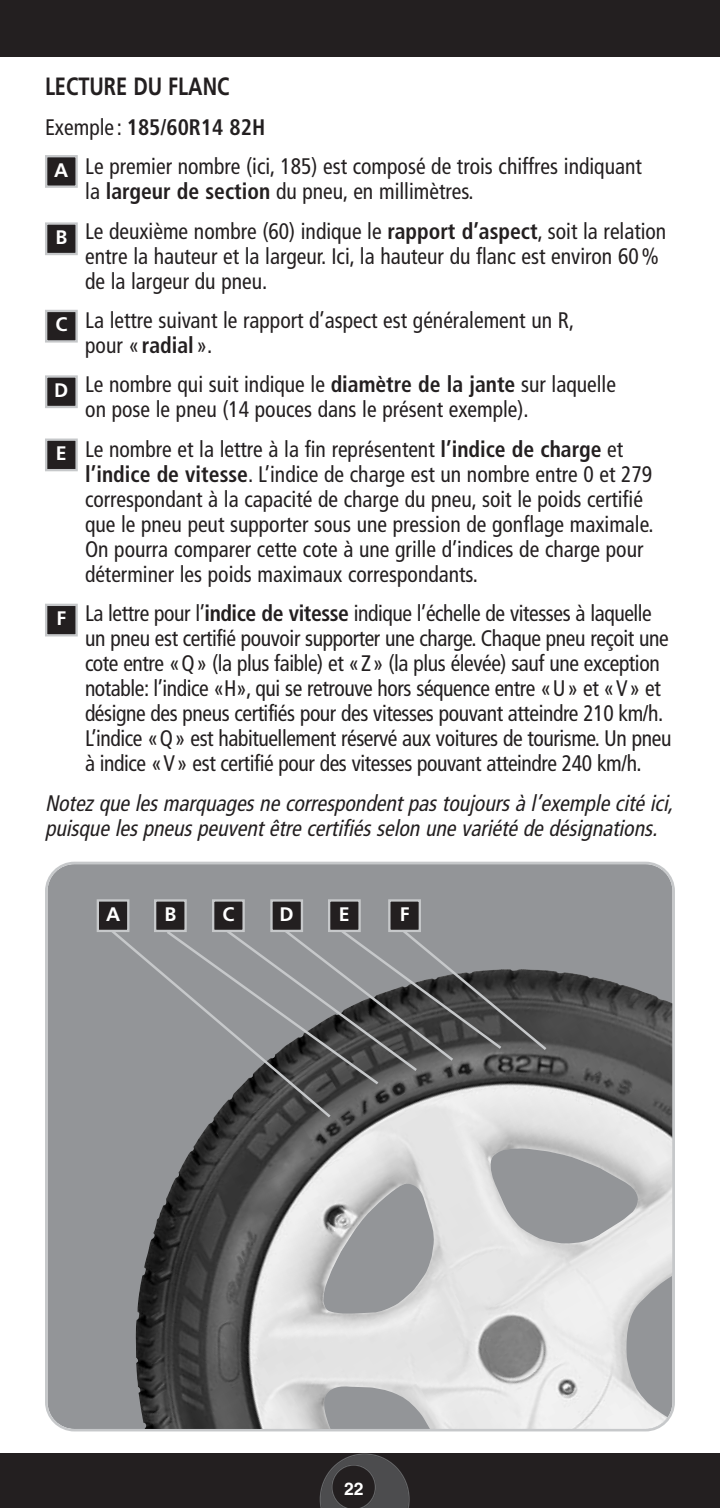
<style>
.page{position:relative;width:720px;height:1508px;background:#fff}
.page>*{position:absolute;margin:0;border:0;box-sizing:border-box;transform-origin:0 0}
.t1{font:700 25px "Frutiger";color:#231f20;scale:.8 1}
.t2{font:condensed 22.5px/25px "Frutiger";color:#231f20;scale:.96 1}
.t3{font:condensed 22.5px/25px "Frutiger";letter-spacing:-.02em;color:#231f20;scale:.96 1}
.t4{font:italic condensed 22.5px/25px "Frutiger";color:#231f20;scale:.96 1}
.t5{font:700 19.5px "Frutiger";color:#fff}
.t6{font:700 17.5px "Helvetica";color:#fff}
.s1{font-weight:700}
</style>
<div class="page">
<div style="left:0;top:1453px;width:720px;height:54px;background:#231f20"></div>
<svg style="left:320px;top:1453px;width:90px;height:54px"></svg>
<div style="left:0;top:0;width:720px;height:56px;background:#231f20"></div>
<div style="left:47px;top:157px;width:28px;height:28px;background:#231f20"></div>
<div style="left:45px;top:155px;width:33px;height:33px;border:2px solid #c6c8ca"></div>
<div style="left:47px;top:225px;width:28px;height:28px;background:#231f20"></div>
<div style="left:45px;top:222px;width:33px;height:33px;border:2px solid #c6c8ca"></div>
<div style="left:47px;top:312px;width:28px;height:28px;background:#231f20"></div>
<div style="left:45px;top:310px;width:33px;height:32px;border:2px solid #c6c8ca"></div>
<div style="left:47px;top:378px;width:28px;height:28px;background:#231f20"></div>
<div style="left:45px;top:375px;width:33px;height:33px;border:2px solid #c6c8ca"></div>
<div style="left:47px;top:441px;width:28px;height:28px;background:#231f20"></div>
<div style="left:45px;top:438px;width:33px;height:33px;border:2px solid #c6c8ca"></div>
<div style="left:47px;top:606px;width:28px;height:28px;background:#231f20"></div>
<div style="left:45px;top:603px;width:33px;height:33px;border:2px solid #c6c8ca"></div>
<svg style="left:45px;top:861px;width:630px;height:570px;background:#a0a0a2"></svg>
<div style="left:99px;top:901px;width:28px;height:28px;background:#231f20"></div>
<div style="left:97px;top:899px;width:32px;height:33px;border:2px solid #c6c8ca"></div>
<div style="left:156px;top:901px;width:28px;height:28px;background:#231f20"></div>
<div style="left:154px;top:899px;width:33px;height:33px;border:2px solid #c6c8ca"></div>
<div style="left:214px;top:901px;width:28px;height:28px;background:#231f20"></div>
<div style="left:212px;top:899px;width:33px;height:33px;border:2px solid #c6c8ca"></div>
<div style="left:273px;top:901px;width:28px;height:28px;background:#231f20"></div>
<div style="left:270px;top:899px;width:33px;height:33px;border:2px solid #c6c8ca"></div>
<div style="left:330px;top:901px;width:28px;height:28px;background:#231f20"></div>
<div style="left:328px;top:899px;width:33px;height:33px;border:2px solid #c6c8ca"></div>
<svg style="left:108px;top:927px;width:441px;height:193px;background:#7b7c7e"></svg>
<div style="left:391px;top:901px;width:28px;height:28px;background:#231f20"></div>
<div style="left:388px;top:899px;width:33px;height:33px;border:2px solid #c6c8ca"></div>
<p class="t1" style="left:45px;top:76px;width:232px">LECTURE DU FLANC</p>
<p class="t2" style="left:85px;top:109px;width:581px;line-height:39.5px;text-indent:-40px">Exemple: <span class="s1">185/60R14 82H<br></span>Le premier nombre (ici, 185) est composé de trois chiffres indiquant</p>
<p class="t2" style="left:85px;top:173px;width:607px;line-height:39.5px">la <span class="s1">largeur de section</span> du pneu, en millimètres.<br>Le deuxième nombre (60) indique le <span class="s1">rapport d’aspect</span>, soit la relation</p>
<p class="t2" style="left:85px;top:245px;width:599px">entre la hauteur et la largeur. Ici, la hauteur du flanc est environ 60 % de la largeur du pneu.</p>
<p class="t2" style="left:85px;top:309px;width:511px">La lettre suivant le rapport d’aspect est généralement un R, pour «<span class="s1">radial</span>».</p>
<p class="t2" style="left:85px;top:374px;width:555px">Le nombre qui suit indique le <span class="s1">diamètre de la jante</span> sur laquelle on pose le pneu (14 pouces dans le présent exemple).</p>
<p class="t2" style="left:85px;top:438px;width:594px">Le nombre et la lettre à la fin représentent <span class="s1">l’indice de charge</span> et <span class="s1">l’indice de vitesse</span>. L’indice de charge est un nombre entre 0 et 279 correspondant à la capacité de charge du pneu, soit le poids certifié que le pneu peut supporter sous une pression de gonflage maximale.<br>On pourra comparer cette cote à une grille d’indices de charge pour déterminer les poids maximaux correspondants.</p>
<p class="t3" style="left:85px;top:603px;width:612px">La lettre pour l’<span class="s1">indice de vitesse</span> indique l’échelle de vitesses à laquelle un pneu est certifié pouvoir supporter une charge. Chaque pneu reçoit une cote entre «Q» (la plus faible) et «Z» (la plus élevée) sauf une exception notable: l’indice «H», qui se retrouve hors séquence entre «U» et «V» et désigne des pneus certifiés pour des vitesses pouvant atteindre 210 km/h.<br>L’indice «Q» est habituellement réservé aux voitures de tourisme. Un pneu à indice «V» est certifié pour des vitesses pouvant atteindre 240 km/h.</p>
<p class="t4" style="left:45px;top:792px;width:660px">Notez que lesmarquagesne correspondentpastoujoursà l’exemple cité ici, puisque lespneuspeuventêtre certifiésselon une variété de désignations.</p>
<p class="t5" style="left:54px;top:162px;width:16px">A</p>
<p class="t5" style="left:55px;top:229px;width:13px">B</p>
<p class="t5" style="left:55px;top:317px;width:13px">C</p>
<p class="t5" style="left:54px;top:382px;width:16px">D</p>
<p class="t5" style="left:56px;top:445px;width:12px">E</p>
<p class="t5" style="left:56px;top:611px;width:11px">F</p>
<p class="t5" style="left:106px;top:906px;width:16px">A</p>
<p class="t5" style="left:164px;top:906px;width:13px">B</p>
<p class="t5" style="left:222px;top:906px;width:13px">C</p>
<p class="t5" style="left:280px;top:906px;width:16px">D</p>
<p class="t5" style="left:339px;top:906px;width:12px">E</p>
<p class="t5" style="left:400px;top:906px;width:11px">F</p>
<p class="t6" style="left:344px;top:1482px;width:21px">22</p>
</div>
